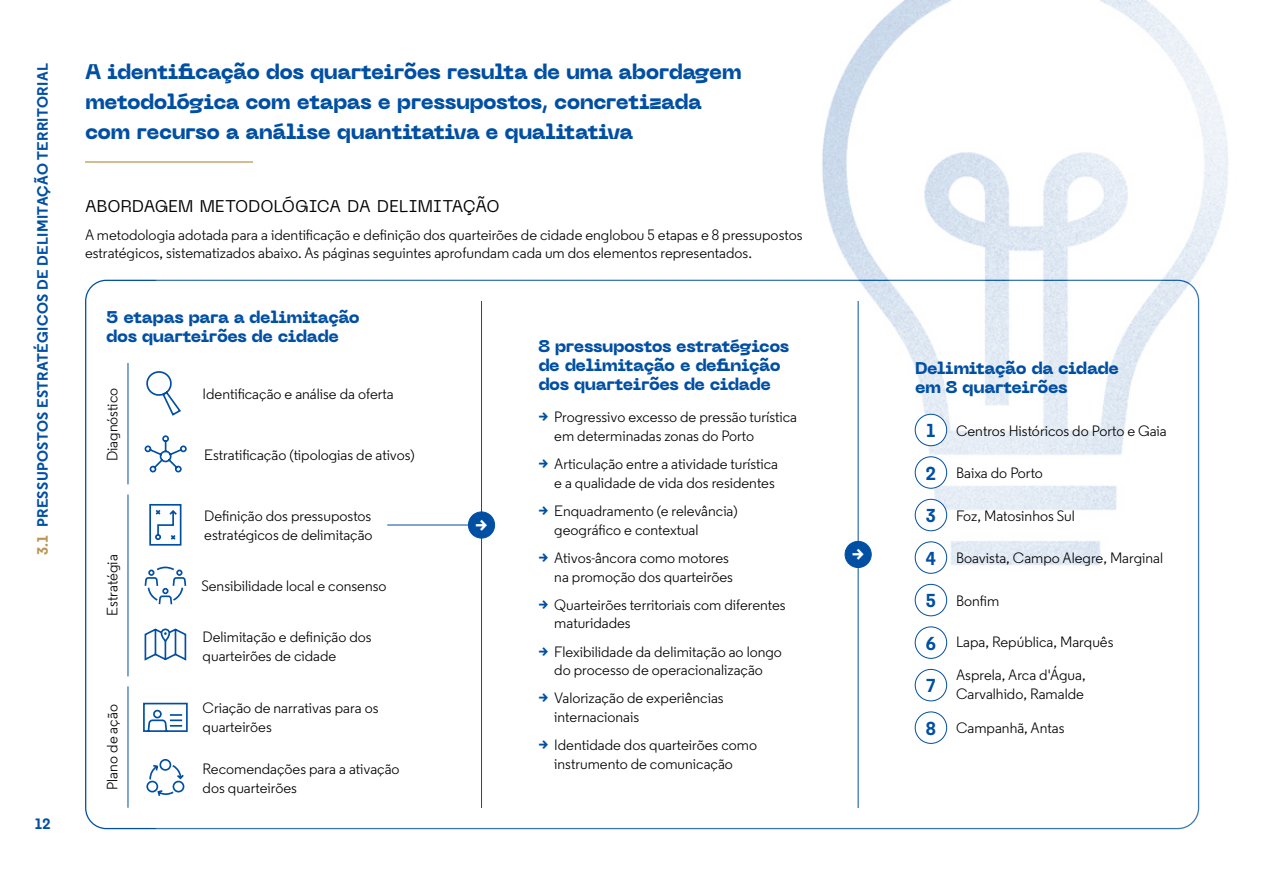
<style>
.page{position:relative;width:1263px;height:893px;background:#fff}
.page>*{position:absolute;margin:0;border:0;box-sizing:border-box;transform-origin:0 0}
.t1{font:800 21px/30px "Neue Machina";letter-spacing:-.03em;color:#004fa3}
.t2{font:700 18.75px "Regular";color:#004fa3}
.t3{font:700 18.75px "Regular";color:#fff}
.t4{font:800 16.8px/18.8px "Neue Machina";letter-spacing:-.03em;color:#004fa3}
.t5{font:16.8px "Neue Machina";letter-spacing:.005em;color:#000}
.t6{font:15px/18.8px "Regular";color:#000}
.t7{font:700 15px "Regular";letter-spacing:.025em;color:#004fa3}
.s1{color:#ba9652}
.s2{font-weight:700;color:#004fa3}
</style>
<div class="page">
<img style="left:157px;top:0;width:1071px;height:830px">
<hr style="left:85px;top:161px;width:168px;height:2px;background:#ba9652">
<hr style="left:858px;top:301px;width:1px;height:507px;background:#004fa3">
<hr style="left:481px;top:301px;width:1px;height:507px;background:#004fa3">
<hr style="left:387px;top:525px;width:86px;height:1px;background:#004fa3">
<hr style="left:128px;top:363px;width:1px;height:121px;background:#004fa3">
<hr style="left:128px;top:686px;width:1px;height:122px;background:#004fa3">
<hr style="left:128px;top:495px;width:1px;height:181px;background:#004fa3">
<div style="left:845px;top:541px;width:26px;height:26px;background:#004fa3;border-radius:50%"></div>
<div style="left:845px;top:541px;width:26px;height:27px;border:1px solid #004fa3;border-radius:50%"></div>
<div style="left:468px;top:512px;width:27px;height:26px;background:#004fa3;border-radius:50%"></div>
<div style="left:468px;top:512px;width:27px;height:26px;border:1px solid #004fa3;border-radius:50%"></div>
<div style="left:915px;top:414px;width:32px;height:32px;background:#fff;border-radius:50%"></div>
<div style="left:915px;top:414px;width:32px;height:32px;border:1px solid #004fa3;border-radius:50%"></div>
<div style="left:915px;top:542px;width:32px;height:31px;background:#fff;border-radius:50%"></div>
<div style="left:915px;top:542px;width:32px;height:31px;border:1px solid #004fa3;border-radius:50%"></div>
<div style="left:915px;top:457px;width:32px;height:31px;background:#fff;border-radius:50%"></div>
<div style="left:915px;top:457px;width:32px;height:31px;border:1px solid #004fa3;border-radius:50%"></div>
<div style="left:915px;top:584px;width:32px;height:32px;background:#fff;border-radius:50%"></div>
<div style="left:915px;top:584px;width:32px;height:32px;border:1px solid #004fa3;border-radius:50%"></div>
<div style="left:915px;top:499px;width:32px;height:32px;background:#fff;border-radius:50%"></div>
<div style="left:915px;top:499px;width:32px;height:32px;border:1px solid #004fa3;border-radius:50%"></div>
<div style="left:915px;top:627px;width:32px;height:31px;background:#fff;border-radius:50%"></div>
<div style="left:915px;top:627px;width:32px;height:32px;border:1px solid #004fa3;border-radius:50%"></div>
<div style="left:915px;top:669px;width:32px;height:32px;background:#fff;border-radius:50%"></div>
<div style="left:915px;top:669px;width:32px;height:32px;border:1px solid #004fa3;border-radius:50%"></div>
<div style="left:915px;top:712px;width:32px;height:31px;background:#fff;border-radius:50%"></div>
<div style="left:915px;top:712px;width:32px;height:32px;border:1px solid #004fa3;border-radius:50%"></div>
<svg style="left:146px;top:371px;width:36px;height:46px"></svg>
<svg style="left:149px;top:503px;width:33px;height:43px"></svg>
<svg style="left:144px;top:566px;width:43px;height:39px"></svg>
<svg style="left:144px;top:628px;width:43px;height:34px"></svg>
<svg style="left:143px;top:702px;width:46px;height:31px"></svg>
<svg style="left:146px;top:758px;width:39px;height:39px"></svg>
<svg style="left:144px;top:434px;width:44px;height:39px"></svg>
<p class="t7" style="left:33px;top:555px;width:493px;rotate:-90deg"><span class="s1">3.1</span> PRESSUPOSTOS ESTRATÉGICOS DE DELIMITAÇÃO TERRITORIAL</p>
<p class="t7" style="left:34px;top:814px;width:18px">12</p>
<h1 class="t1" style="left:85px;top:58px;width:658px">A identificação dos quarteirões resulta de uma abordagem metodológica com etapas e pressupostos, concretizada com recurso a análise quantitativa e qualitativa</h1>
<p class="t5" style="left:85px;top:195px;width:416px">ABORDAGEM METODOLÓGICA DA DELIMITAÇÃO</p>
<p class="t6" style="left:85px;top:225px;width:719px">A metodologia adotada para a identificação e definição dos quarteirões de cidade englobou 5 etapas e 8 pressupostos estratégicos, sistematizados abaixo. As páginas seguintes aprofundam cada um dos elementos representados.</p>
<p class="t4" style="left:106px;top:308px;width:255px">5 etapas para a delimitação dos quarteirões de cidade</p>
<p class="t6" style="left:103px;top:461px;width:75px;rotate:-90deg">Diagnóstico</p>
<p class="t6" style="left:103px;top:616px;width:63px;rotate:-90deg">Estratégia</p>
<p class="t6" style="left:103px;top:790px;width:87px;rotate:-90deg">Plano de ação</p>
<p class="t6" style="left:203px;top:384px;width:193px">Identificação e análise da oferta</p>
<p class="t6" style="left:204px;top:445px;width:212px">Estratificação (tipologias de ativos)</p>
<p class="t6" style="left:204px;top:507px;width:170px">Definição dos pressupostos estratégicos de delimitação</p>
<p class="t6" style="left:201px;top:576px;width:187px">Sensibilidade local e consenso</p>
<p class="t6" style="left:203px;top:627px;width:171px">Delimitação e definição dos quarteirões de cidade</p>
<p class="t6" style="left:203px;top:699px;width:177px">Criação de narrativas para os quarteirões</p>
<p class="t6" style="left:203px;top:759px;width:199px">Recomendações para a ativação</p>
<p class="t6" style="left:203px;top:778px;width:96px">dos quarteirões</p>
<p class="t3" style="left:475px;top:513px;width:14px">&gt;</p>
<p class="t4" style="left:538px;top:337px;width:252px">8 pressupostos estratégicos de delimitação e definição dos quarteirões de cidade</p>
<p class="t6" style="left:554px;top:408px;width:244px;text-indent:-16px"><span class="s2">&gt;</span> Progressivo excesso de pressão turística em determinadas zonas do Porto</p>
<p class="t6" style="left:538px;top:454px;width:241px;text-align:right"><span class="s2">&gt;</span> Articulação entre a atividade turística e a qualidade de vida dos residentes</p>
<p class="t6" style="left:554px;top:501px;width:185px;text-indent:-16px"><span class="s2">&gt;</span> Enquadramento (e relevância) geográfico e contextual</p>
<p class="t6" style="left:538px;top:548px;width:196px;text-align:right"><span class="s2">&gt;</span> Ativos-âncora como motores na promoção dos quarteirões</p>
<p class="t6" style="left:554px;top:595px;width:233px;text-indent:-16px"><span class="s2">&gt;</span> Quarteirões territoriais com diferentes maturidades</p>
<p class="t6" style="left:538px;top:642px;width:245px;text-align:center"><span class="s2">&gt;</span> Flexibilidade da delimitação ao longo do processo de operacionalização</p>
<p class="t6" style="left:554px;top:689px;width:171px;text-indent:-16px"><span class="s2">&gt;</span> Valorização de experiências internacionais</p>
<p class="t6" style="left:538px;top:736px;width:220px;text-align:center"><span class="s2">&gt;</span> Identidade dos quarteirões como instrumento de comunicação</p>
<p class="t3" style="left:852px;top:543px;width:14px">&gt;</p>
<p class="t4" style="left:915px;top:359px;width:206px">Delimitação da cidade em 8 quarteirões</p>
<p class="t2" style="left:926px;top:418px;width:12px">1</p>
<p class="t6" style="left:956px;top:421px;width:212px">Centros Históricos do Porto e Gaia</p>
<p class="t2" style="left:926px;top:461px;width:12px">2</p>
<p class="t6" style="left:956px;top:464px;width:88px">Baixa do Porto</p>
<p class="t2" style="left:926px;top:503px;width:12px">3</p>
<p class="t6" style="left:956px;top:506px;width:120px">Foz, Matosinhos Sul</p>
<p class="t2" style="left:926px;top:546px;width:12px">4</p>
<p class="t6" style="left:956px;top:549px;width:208px">Boavista, Campo Alegre, Marginal</p>
<p class="t2" style="left:926px;top:588px;width:12px">5</p>
<p class="t6" style="left:956px;top:591px;width:45px">Bonfim</p>
<p class="t2" style="left:926px;top:631px;width:12px">6</p>
<p class="t2" style="left:926px;top:673px;width:12px">7</p>
<p class="t2" style="left:926px;top:716px;width:12px">8</p>
<p class="t6" style="left:956px;top:632px;width:159px">Lapa, República, Marquês</p>
<p class="t6" style="left:956px;top:666px;width:131px">Asprela, Arca d'Água,<br>Carvalhido, Ramalde</p>
<p class="t6" style="left:956px;top:719px;width:110px">Campanhã, Antas</p>
</div>
